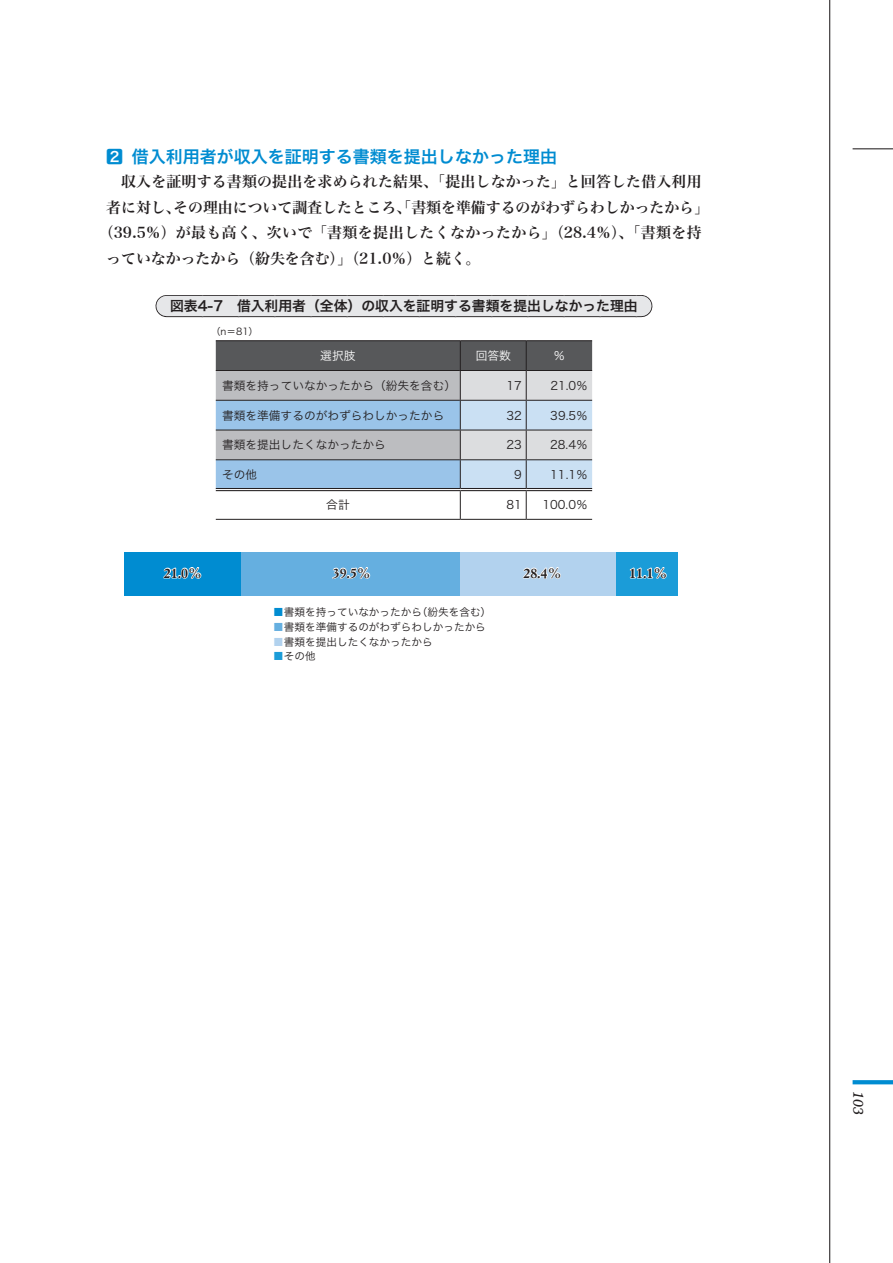
<style>
.page{position:relative;width:893px;height:1263px;background:#fff}
.page>*{position:absolute;margin:0;border:0;box-sizing:border-box;transform-origin:0 0}
.t1{font:16.95px "Hira Kaku Pro W6";color:#008cd1}
.t2{font:14.85px "Hira Min Pro W6";letter-spacing:.015em;color:#231f20}
.t3{font:13.8px "Hira Kaku Pro W6";color:#231f20}
.t4{font:700 13.8px "Simoncini Garamond";color:#231f20}
.t5{font:italic 13.8px "Minister";color:#231f20}
.t6{font:11.7px "Hira Kaku Pro W3";color:#231f20}
.t7{font:11.7px "Hira Kaku Pro W3";color:#fff}
.t8{font:10.65px "Hira Kaku Pro W3 90 pv RKSJ H";color:#231f20}
.t9{font:9.6px "Hira Kaku Pro W3";color:#231f20}
.s1{color:#008cd1}
.s2{color:#65afe0}
.s3{color:#b2d2ee}
.s4{color:#1b9cd8}
</style>
<div class="page">
<hr style="left:829px;top:0;width:1px;height:1263px;background:#231f20">
<svg style="left:853px;top:1080px;width:40px;height:4px"></svg>
<hr style="left:853px;top:148px;width:40px;height:1px;background:#231f20">
<svg style="left:167px;top:295px;width:474px;height:22px;background:#d8d8da"></svg>
<hr style="left:460px;top:519px;width:66px;height:1px;background:#231f20">
<hr style="left:526px;top:519px;width:66px;height:1px;background:#231f20">
<svg style="left:216px;top:341px;width:376px;height:178px"></svg>
<hr style="left:216px;top:519px;width:244px;height:1px;background:#231f20">
<hr style="left:216px;top:340px;width:244px;height:1px;background:#231f20">
<hr style="left:460px;top:340px;width:66px;height:1px;background:#231f20">
<hr style="left:526px;top:340px;width:66px;height:1px;background:#231f20">
<div style="left:616px;top:553px;width:61px;height:43px;background:#1b9cd8"></div>
<div style="left:459px;top:553px;width:157px;height:43px;background:#b2d2ee"></div>
<div style="left:241px;top:553px;width:218px;height:43px;background:#65afe0"></div>
<div style="left:125px;top:553px;width:116px;height:43px;background:#008cd1"></div>
<svg style="left:629px;top:567px;width:38px;height:12px"></svg>
<svg style="left:523px;top:567px;width:38px;height:12px"></svg>
<svg style="left:332px;top:567px;width:39px;height:12px"></svg>
<svg style="left:163px;top:567px;width:39px;height:12px"></svg>
<p class="t1" style="left:106px;top:141px;width:452px">2 借入利用者が収入を証明する書類を提出しなかった理由</p>
<p class="t2" style="left:106px;top:169px;width:597px">　収入を証明する書類の提出を求められた結果、「提出しなかった」と回答した借入利用</p>
<p class="t2" style="left:106px;top:194px;width:604px">者に対し、その理由について調査したところ、「書類を準備するのがわずらわしかったから」</p>
<p class="t2" style="left:99px;top:220px;width:604px">（39.5％）が最も高く、次いで「書類を提出したくなかったから」（28.4％）、「書類を持</p>
<p class="t2" style="left:106px;top:245px;width:376px">っていなかったから（紛失を含む）」（21.0％）と続く。</p>
<p class="t3" style="left:156px;top:293px;width:497px">　図表4-7　借入利用者（全体）の収入を証明する書類を提出しなかった理由　</p>
<p class="t9" style="left:211px;top:323px;width:49px">（n＝81）</p>
<p class="t7" style="left:320px;top:345px;width:37px">選択肢</p>
<p class="t7" style="left:476px;top:345px;width:37px">回答数</p>
<p class="t7" style="left:554px;top:345px;width:13px">％</p>
<p class="t6" style="left:222px;top:375px;width:235px">書類を持っていなかったから（紛失を含む）</p>
<p class="t6" style="left:507px;top:375px;width:17px">17</p>
<p class="t6" style="left:550px;top:375px;width:39px">21.0％</p>
<p class="t6" style="left:222px;top:405px;width:224px">書類を準備するのがわずらわしかったから</p>
<p class="t6" style="left:507px;top:405px;width:17px">32</p>
<p class="t6" style="left:550px;top:405px;width:39px">39.5％</p>
<p class="t6" style="left:222px;top:434px;width:165px">書類を提出したくなかったから</p>
<p class="t6" style="left:507px;top:434px;width:17px">23</p>
<p class="t6" style="left:550px;top:434px;width:39px">28.4％</p>
<p class="t6" style="left:222px;top:464px;width:37px">その他</p>
<p class="t6" style="left:514px;top:464px;width:9px">9</p>
<p class="t6" style="left:550px;top:464px;width:39px">11.1％</p>
<p class="t6" style="left:326px;top:494px;width:25px">合計</p>
<p class="t6" style="left:507px;top:494px;width:17px">81</p>
<p class="t6" style="left:543px;top:494px;width:47px">100.0％</p>
<p class="t4" style="left:164px;top:564px;width:40px">21.0%</p>
<p class="t4" style="left:333px;top:564px;width:40px">39.5%</p>
<p class="t4" style="left:523px;top:564px;width:40px">28.4%</p>
<p class="t4" style="left:629px;top:564px;width:40px">11.1%</p>
<p class="t8" style="left:273px;top:602px;width:219px"><span class="s1">■</span>書類を持っていなかったから（紛失を含む）</p>
<p class="t8" style="left:273px;top:617px;width:214px"><span class="s2">■</span>書類を準備するのがわずらわしかったから</p>
<p class="t8" style="left:273px;top:632px;width:161px"><span class="s3">■</span>書類を提出したくなかったから</p>
<p class="t8" style="left:273px;top:647px;width:44px"><span class="s4">■</span>その他</p>
<p class="t5" style="left:866px;top:1091px;width:26px;rotate:90deg">103</p>
</div>
